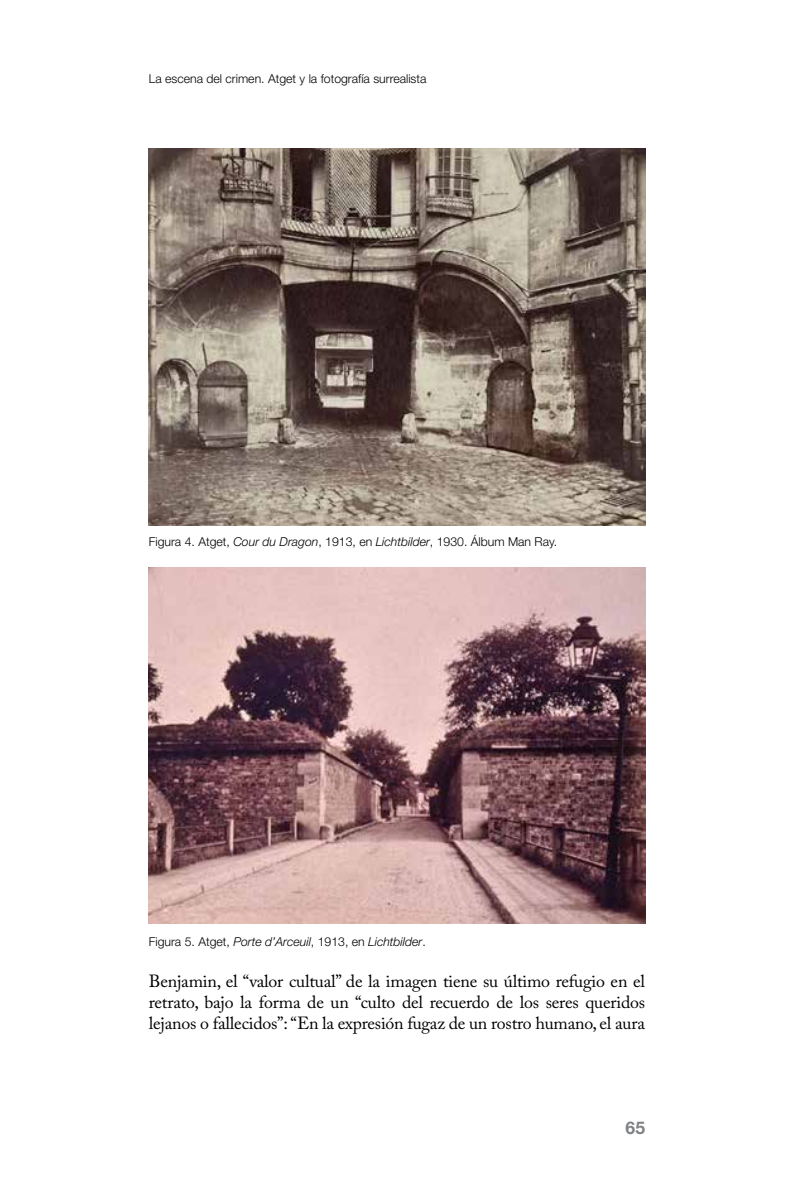
<style>
.page{position:relative;width:794px;height:1191px;background:#fff}
.page>*{position:absolute;margin:0;border:0;box-sizing:border-box;transform-origin:0 0}
.t1{font:17.5px/21px "Adobe Caslon Pro";letter-spacing:-.01em;color:#000;text-align:justify}
.t2{font:700 17.5px "Helvetica Neue";color:#808285}
.t3{font:300 12.25px "Helvetica Neue";color:#000}
.t4{font:italic 300 12.25px "Helvetica Neue";color:#000}
.s1{font-style:italic}
.s2{font-style:normal}
</style>
<div class="page">
<img style="left:149px;top:149px;width:496px;height:376px">
<img style="left:149px;top:567px;width:496px;height:356px">
<p class="t3" style="left:149px;top:71px;width:279px">La escena del crimen. Atget y la fotografía surrealista</p>
<p class="t3" style="left:149px;top:533px;width:410px">Figura 4. Atget, <span class="s1">Cour du Dragon</span>, 1913, en <span class="s1">Lichtbilder</span>, 1930. Álbum Man Ray.</p>
<p class="t4" style="left:149px;top:934px;width:278px"><span class="s2">Figura 5. Atget,</span> Porte d’Arceuil<span class="s2">, 1913, en</span> Lichtbilder<span class="s2">.</span></p>
<p class="t1" style="left:149px;top:970px;width:498px">Benjamin, el “valor cultual” de la imagen tiene su último refugio en el retrato, bajo la forma de un “culto del recuerdo de los seres queridos lejanos o fallecidos”: “En la expresión fugaz de un rostro humano, el aura</p>
<p class="t2" style="left:625px;top:1116px;width:21px">65</p>
</div>
